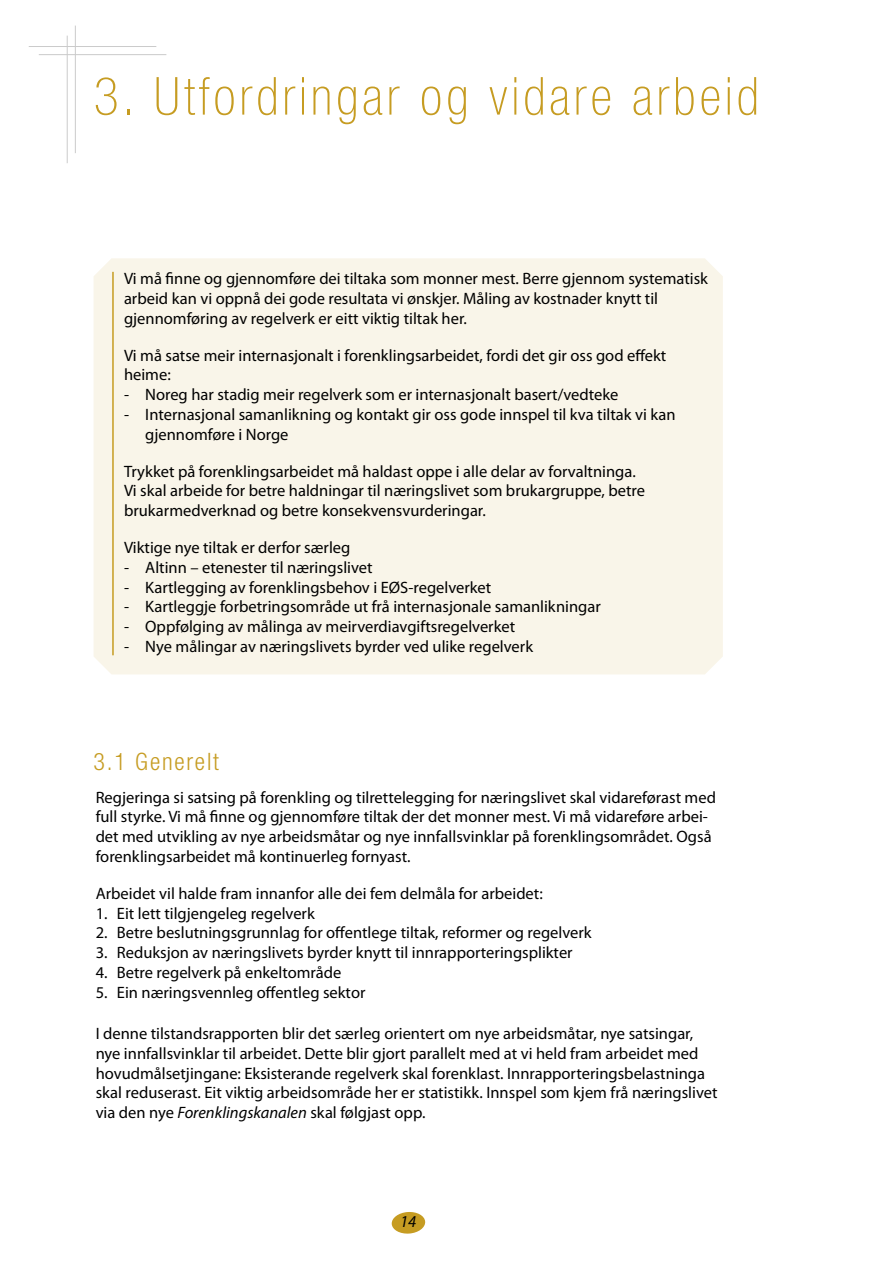
<style>
.page{position:relative;width:893px;height:1263px;background:#fff}
.page>*{position:absolute;margin:0;border:0;box-sizing:border-box;transform-origin:0 0}
.t1{font:100 condensed 52.5px "Helvetica Neue";letter-spacing:.075em;color:#c69c22}
.t2{font:300 condensed 24px "Helvetica Neue";letter-spacing:.075em;color:#c69c22}
.t3{font:16.5px/19.8px "Myriad Pro";color:#000}
.t4{font:italic 16.5px "Dep Myriad";color:#000}
.s1{font-style:italic}
</style>
<div class="page">
<svg style="left:391px;top:1212px;width:35px;height:22px"></svg>
<hr style="left:67px;top:36px;width:1px;height:127px;background:#cbcbcb">
<hr style="left:75px;top:26px;width:1px;height:127px;background:#cbcbcb">
<hr style="left:39px;top:54px;width:127px;height:1px;background:#cbcbcb">
<hr style="left:29px;top:46px;width:127px;height:1px;background:#cbcbcb">
<div style="left:94px;top:258px;width:629px;height:416px;background:#f9f5e9"></div>
<hr style="left:112px;top:272px;width:2px;height:383px;background:#c69c22">
<h1 class="t1" style="left:94px;top:67px;width:667px">3. Utfordringar og vidare arbeid</h1>
<p class="t3" style="left:124px;top:269px;width:585px">Vi må finne og gjennomføre dei tiltaka som monner mest. Berre gjennom systematisk arbeid kan vi oppnå dei gode resultata vi ønskjer. Måling av kostnader knytt til gjennomføring av regelverk er eitt viktig tiltak her.</p>
<p class="t3" style="left:124px;top:345px;width:544px">Vi må satse meir internasjonalt i forenklingsarbeidet, fordi det gir oss god effekt heime:</p>
<p class="t3" style="left:124px;top:385px;width:496px">- Noreg har stadig meir regelverk som er internasjonalt basert/vedteke</p>
<p class="t3" style="left:145px;top:405px;width:532px;text-indent:-21px">- Internasjonal samanlikning og kontakt gir oss gode innspel til kva tiltak vi kan gjennomføre i Norge</p>
<p class="t3" style="left:124px;top:461px;width:523px">Trykket på forenklingsarbeidet må haldast oppe i alle delar av forvaltninga.<br>Vi skal arbeide for betre haldningar til næringslivet som brukargruppe, betre brukarmedverknad og betre konsekvensvurderingar.</p>
<p class="t3" style="left:124px;top:538px;width:228px">Viktige nye tiltak er derfor særleg</p>
<p class="t3" style="left:124px;top:558px;width:250px">- Altinn – etenester til næringslivet</p>
<p class="t3" style="left:124px;top:577px;width:369px">- Kartlegging av forenklingsbehov i EØS-regelverket</p>
<p class="t3" style="left:124px;top:597px;width:478px">- Kartleggje forbetringsområde ut frå internasjonale samanlikningar</p>
<p class="t3" style="left:124px;top:617px;width:393px">- Oppfølging av målinga av meirverdiavgiftsregelverket</p>
<p class="t3" style="left:124px;top:637px;width:411px">- Nye målingar av næringslivets byrder ved ulike regelverk</p>
<h2 class="t2" style="left:94px;top:748px;width:127px">3.1 Generelt</h2>
<p class="t3" style="left:96px;top:787px;width:622px">Regjeringa si satsing på forenkling og tilrettelegging for næringslivet skal vidareførast med full styrke. Vi må finne og gjennomføre tiltak der det monner mest. Vi må vidareføre arbei&shy;det med utvikling av nye arbeidsmåtar og nye innfallsvinklar på forenklingsområdet. Også forenklingsarbeidet må kontinuerleg fornyast.</p>
<p class="t3" style="left:96px;top:884px;width:449px">Arbeidet vil halde fram innanfor alle dei fem delmåla for arbeidet:</p>
<p class="t3" style="left:96px;top:903px;width:221px">1. Eit lett tilgjengeleg regelverk</p>
<p class="t3" style="left:96px;top:923px;width:497px">2. Betre beslutningsgrunnlag for offentlege tiltak, reformer og regelverk</p>
<p class="t3" style="left:96px;top:943px;width:478px">3. Reduksjon av næringslivets byrder knytt til innrapporteringsplikter</p>
<p class="t3" style="left:96px;top:963px;width:247px">4. Betre regelverk på enkeltområde</p>
<p class="t3" style="left:96px;top:983px;width:271px">5. Ein næringsvennleg offentleg sektor</p>
<p class="t3" style="left:96px;top:1024px;width:623px">I denne tilstandsrapporten blir det særleg orientert om nye arbeidsmåtar, nye satsingar, nye innfallsvinklar til arbeidet. Dette blir gjort parallelt med at vi held fram arbeidet med hovudmålsetjingane: Eksisterande regelverk skal forenklast. Innrapporteringsbelastninga skal reduserast. Eit viktig arbeidsområde her er statistikk. Innspel som kjem frå næringslivet via den nye <span class="s1">Forenklingskanalen</span> skal følgjast opp.</p>
<p class="t4" style="left:400px;top:1214px;width:18px">14</p>
</div>
